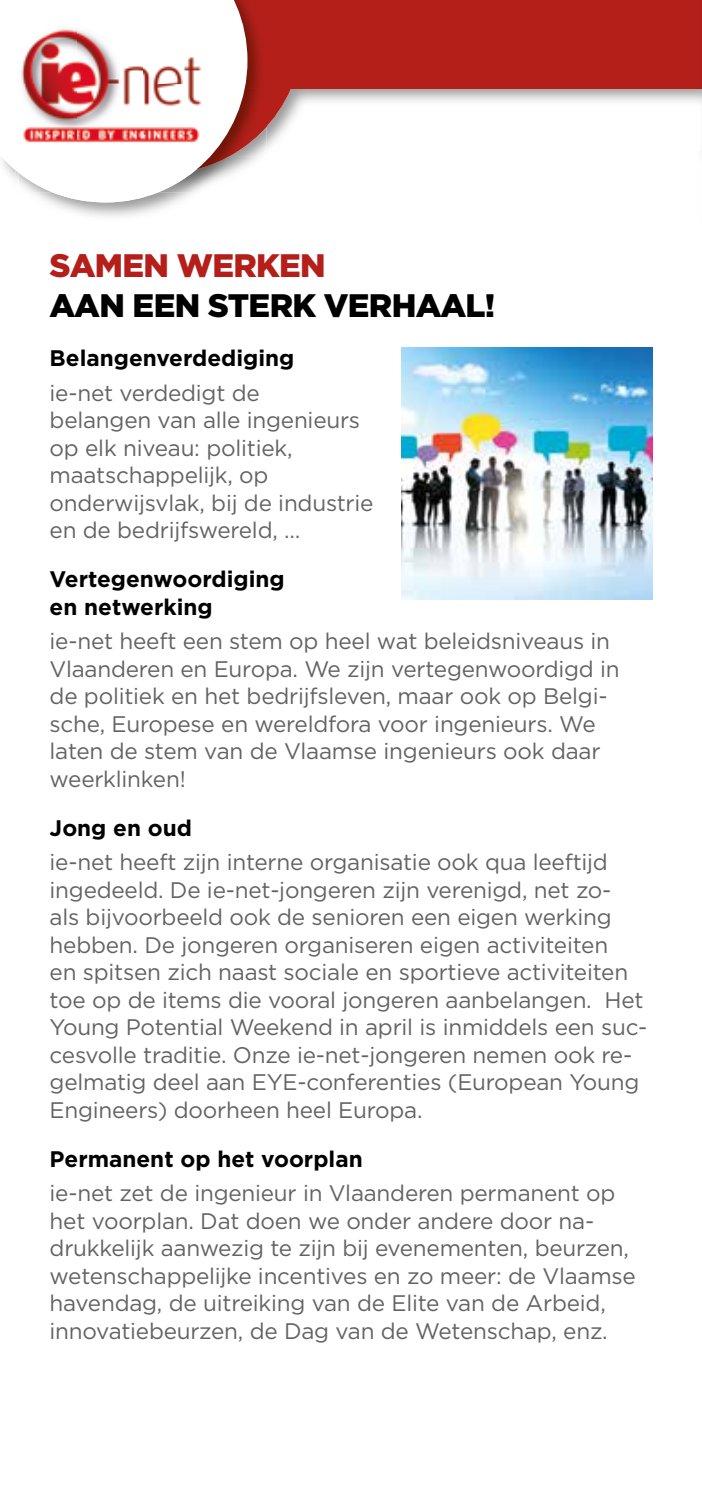
<style>
.page{position:relative;width:702px;height:1489px;background:#fff}
.page>*{position:absolute;margin:0;border:0;box-sizing:border-box;transform-origin:0 0}
.t1{font:900 32.5px "Gotham";letter-spacing:-.02em;color:#000}
.t2{font:900 32.5px "Gotham";letter-spacing:-.02em;color:#b41f1a}
.t3{font:22.5px/27.5px "Gotham";letter-spacing:-.01em;color:#646363}
.t4{font:700 22.5px/27.5px "Gotham";color:#000}
</style>
<div class="page">
<svg style="left:266px;top:89px;width:37px;height:64px"></svg>
<div style="left:191px;top:0;width:511px;height:89px;background:#b41f1a"></div>
<img style="left:247px;top:89px;width:19px;height:76px">
<img style="left:247px;top:8px;width:14px;height:81px">
<svg style="left:2px;top:0;width:245px;height:202px"></svg>
<img style="left:12px;top:11px;width:198px;height:147px">
<img style="left:402px;top:347px;width:250px;height:253px">
<h1 class="t2" style="left:50px;top:247px;width:278px">SAMEN WERKEN</h1>
<h1 class="t1" style="left:50px;top:287px;width:447px">AAN EEN STERK VERHAAL!</h1>
<p class="t4" style="left:50px;top:344px;width:246px">Belangenverdediging</p>
<p class="t3" style="left:50px;top:379px;width:325px">ie-net verdedigt de<br>belangen van alle ingenieurs op elk niveau: politiek, maatschappelijk, op onderwijsvlak, bij de industrie en de bedrijfswereld, …</p>
<p class="t4" style="left:50px;top:565px;width:236px">Vertegenwoordiging en netwerking</p>
<p class="t3" style="left:50px;top:627px;width:571px">ie-net heeft een stem op heel wat beleidsniveaus in Vlaanderen en Europa. We zijn vertegenwoordigd in de politiek en het bedrijfsleven, maar ook op Belgi&shy;sche, Europese en wereldfora voor ingenieurs. We laten de stem van de Vlaamse ingenieurs ook daar weerklinken!</p>
<p class="t4" style="left:50px;top:813px;width:144px">Jong en oud</p>
<p class="t3" style="left:50px;top:848px;width:599px">ie-net heeft zijn interne organisatie ook qua leeftijd ingedeeld. De ie-net-jongeren zijn verenigd, net zo-<br>als bijvoorbeeld ook de senioren een eigen werking hebben. De jongeren organiseren eigen activiteiten<br>en spitsen zich naast sociale en sportieve activiteiten toe op de items die vooral jongeren aanbelangen. Het Young Potential Weekend in april is inmiddels een suc&shy;cesvolle traditie. Onze ie-net-jongeren nemen ook re&shy;gelmatig deel aan EYE-conferenties (European Young Engineers) doorheen heel Europa.</p>
<p class="t4" style="left:50px;top:1144px;width:314px">Permanent op het voorplan</p>
<p class="t3" style="left:50px;top:1178px;width:587px">ie-net zet de ingenieur in Vlaanderen permanent op het voorplan. Dat doen we onder andere door na&shy;drukkelijk aanwezig te zijn bij evenementen, beurzen, wetenschappelijke incentives en zo meer: de Vlaamse havendag, de uitreiking van de Elite van de Arbeid, innovatiebeurzen, de Dag van de Wetenschap, enz.</p>
</div>
